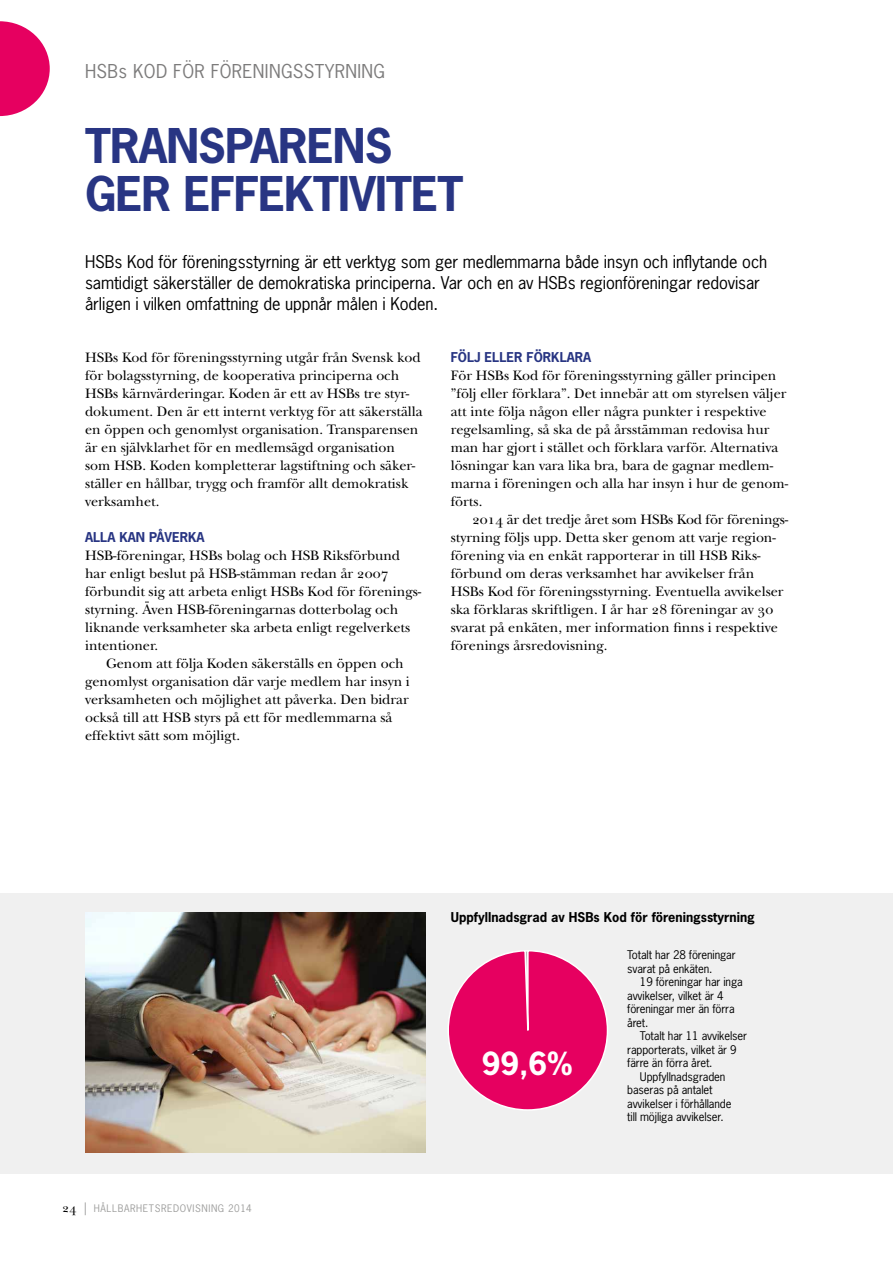
<style>
.page{position:relative;width:893px;height:1263px;background:#fff}
.page>*{position:absolute;margin:0;border:0;box-sizing:border-box;transform-origin:0 0}
.t1{font:700 45px/48px "News Gothic Std";letter-spacing:-.02em;color:#283583}
.t2{font:700 30px "News Gothic Std";color:#fff}
.t3{font:18px "News Gothic Std";letter-spacing:.02em;color:#7c7b7b}
.t4{font:16.5px/21px "News Gothic Std";letter-spacing:-.005em;color:#000}
.t5{font:14.25px/18px "New Baskerville Std";color:#000}
.t6{font:700 12.75px "News Gothic Std";color:#000}
.t7{font:700 12.75px "News Gothic Std";color:#283583}
.t8{font:11.25px/13.5px "News Gothic Std";letter-spacing:-.01em;color:#000}
.t9{font:9.75px "News Gothic Std";letter-spacing:.06em;color:#9d9d9c}
.s1{font-family:"New Baskerville Std";font-size:12.75px;color:#000}
.s2{font-family:"New Baskerville Std";font-size:12.75px}
</style>
<div class="page">
<div style="left:0;top:893px;width:893px;height:281px;background:#f0f0f0"></div>
<div style="left:448px;top:951px;width:159px;height:159px;background:#e60060;border-radius:79px"></div>
<svg style="left:0;top:21px;width:50px;height:95px"></svg>
<img style="left:85px;top:912px;width:340px;height:240px">
<p class="t3" style="left:85px;top:59px;width:302px">HSBs KOD FÖR FÖRENINGSSTYRNING</p>
<h1 class="t1" style="left:85px;top:121px;width:380px">TRANSPARENS<br>GER EFFEKTIVITET</h1>
<p class="t4" style="left:85px;top:251px;width:684px">HSBs Kod för föreningsstyrning är ett verktyg som ger medlemmarna både insyn och inflytande och samtidigt säkerställer de demokratiska principerna. Var och en av HSBs regionföreningar redovisar årligen i vilken omfattning de uppnår målen i Koden.</p>
<p class="t5" style="left:85px;top:348px;width:339px">HSBs Kod för föreningsstyrning utgår från Svensk kod för bolagsstyrning, de kooperativa principerna och HSBs kärnvärderingar. Koden är ett av HSBs tre styr&shy;dokument. Den är ett internt verktyg för att säkerställa en öppen och genomlyst organisation. Transparensen är en självklarhet för en medlemsägd organisation som HSB. Koden kompletterar lagstiftning och säker&shy;ställer en hållbar, trygg och framför allt demokratisk verksamhet.</p>
<p class="t7" style="left:85px;top:529px;width:121px">ALLA KAN PÅVERKA</p>
<p class="t5" style="left:85px;top:546px;width:338px">HSB-föreningar, HSBs bolag och HSB Riksförbund har enligt beslut på HSB-stämman redan år 2007 förbundit sig att arbeta enligt HSBs Kod för förenings&shy;styrning. Även HSB-föreningarnas dotterbolag och liknande verksamheter ska arbeta enligt regelverkets intentioner.</p>
<p class="t5" style="left:85px;top:654px;width:326px;text-indent:21px">Genom att följa Koden säkerställs en öppen och genomlyst organisation där varje medlem har insyn i verksamheten och möjlighet att påverka. Den bidrar också till att HSB styrs på ett för medlemmarna så effektivt sätt som möjligt.</p>
<p class="t7" style="left:451px;top:349px;width:142px">FÖLJ ELLER FÖRKLARA</p>
<p class="t5" style="left:451px;top:366px;width:339px">För HSBs Kod för föreningsstyrning gäller principen ”följ eller förklara”. Det innebär att om styrelsen väljer att inte följa någon eller några punkter i respektive regelsamling, så ska de på årsstämman redovisa hur man har gjort i stället och förklara varför. Alternativa lösningar kan vara lika bra, bara de gagnar medlem&shy;marna i föreningen och alla har insyn i hur de genom&shy;förts.</p>
<p class="t5" style="left:451px;top:510px;width:339px;text-indent:21px">2014 är det tredje året som HSBs Kod för förenings&shy;styrning följs upp. Detta sker genom att varje region&shy;förening via en enkät rapporterar in till HSB Riks&shy;förbund om deras verksamhet har avvikelser från HSBs Kod för föreningsstyrning. Eventuella avvikelser ska förklaras skriftligen. I år har 28 föreningar av 30 svarat på enkäten, mer information finns i respektive förenings årsredovisning.</p>
<p class="t6" style="left:451px;top:909px;width:306px">Uppfyllnadsgrad av HSBs Kod för föreningsstyrning</p>
<p class="t9" style="left:62px;top:1202px;width:191px"><span class="s1">24</span> <span class="s2">|</span> HÅLLBARHETSREDOVISNING 2014</p>
<h2 class="t2" style="left:482px;top:1043px;width:92px">99,6%</h2>
<p class="t8" style="left:627px;top:948px;width:110px">Totalt har 28 föreningar svarat på enkäten.</p>
<p class="t8" style="left:627px;top:975px;width:117px;text-indent:13px">19 föreningar har inga avvikelser, vilket är 4 föreningar mer än förra året.</p>
<p class="t8" style="left:640px;top:1029px;width:109px">Totalt har 11 avvikelser</p>
<p class="t8" style="left:627px;top:1042px;width:111px">rapporterats, vilket är 9</p>
<p class="t8" style="left:627px;top:1056px;width:87px">färre än förra året.</p>
<p class="t8" style="left:640px;top:1069px;width:87px">Uppfyllnadsgraden</p>
<p class="t8" style="left:627px;top:1083px;width:87px">baseras på antalet</p>
<p class="t8" style="left:627px;top:1096px;width:106px">avvikelser i förhållande</p>
<p class="t8" style="left:627px;top:1110px;width:98px">till möjliga avvikelser.</p>
</div>
